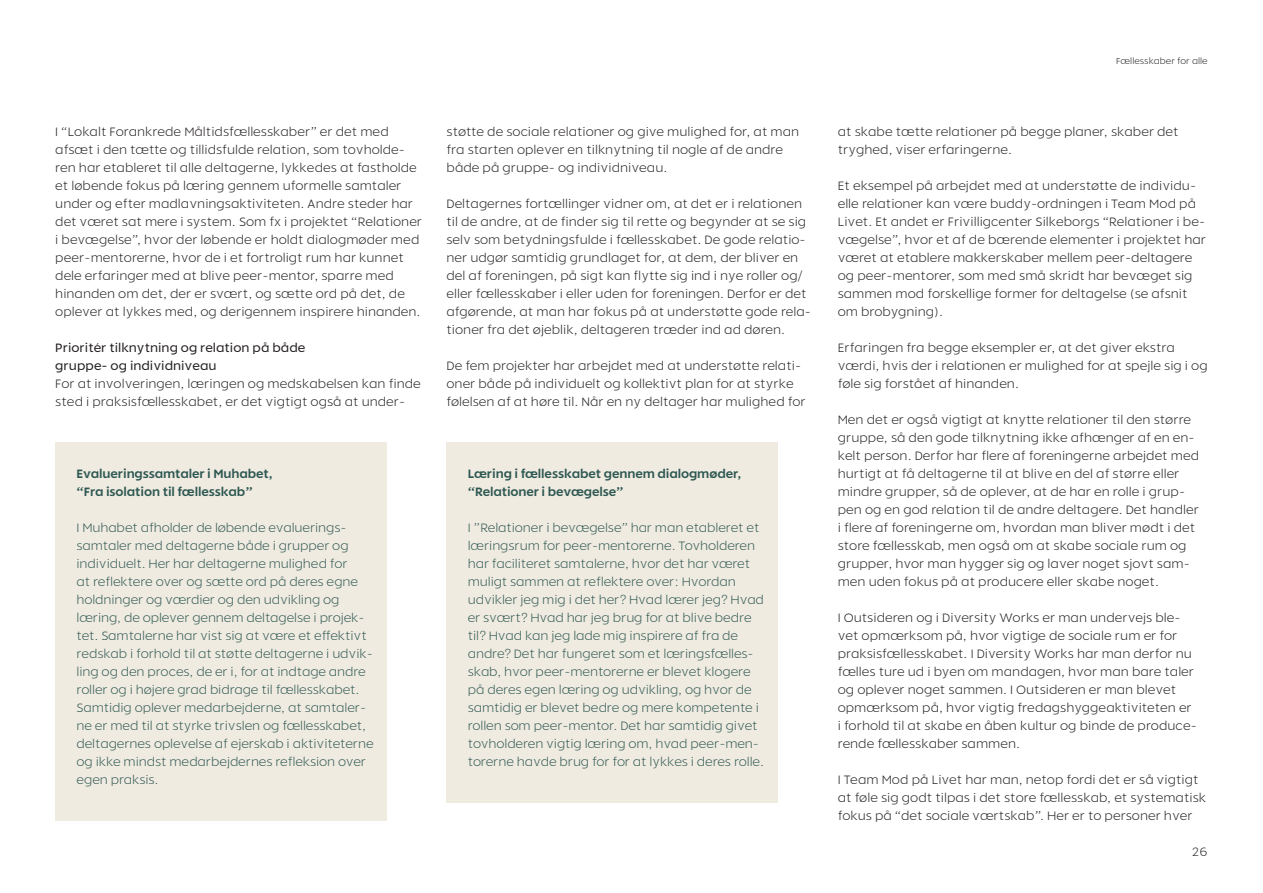
<style>
.page{position:relative;width:1263px;height:893px;background:#fff}
.page>*{position:absolute;margin:0;border:0;box-sizing:border-box;transform-origin:0 0}
.brødtxt{font:300 12px/18px "Rodia";color:#231f20}
.fremhævet_box{font:300 12px/18px "Rodia";letter-spacing:-.01em;color:#2e5852}
.fremhævet_box-2{font:600 12px/18px "Rodia";letter-spacing:-.01em;color:#2e5852}
.mellemrubrik_lille{font:12px/18px "Rodia";color:#231f20}
.t1{font:300 8.55px "Rodia";color:#231f20}
</style>
<div class="page">
<div style="left:55px;top:442px;width:332px;height:378px;background:#f0ebe1"></div>
<div style="left:446px;top:442px;width:332px;height:360px;background:#f0ebe1"></div>
<p class="brødtxt" style="left:55px;top:123px;width:368px">I “Lokalt Forankrede Måltidsfællesskaber” er det med afsæt i den tætte og tillidsfulde relation, som tovholde&shy;ren har etableret til alle deltagerne, lykkedes at fastholde et løbende fokus på læring gennem uformelle samtaler under og efter madlavningsaktiviteten. Andre steder har det været sat mere i system. Som fx i projektet “Relationer i bevægelse”, hvor der løbende er holdt dialogmøder med peer-mentorerne, hvor de i et fortroligt rum har kunnet dele erfaringer med at blive peer-mentor, sparre med hinanden om det, der er svært, og sætte ord på det, de oplever at lykkes med, og derigennem inspirere hinanden.</p>
<p class="mellemrubrik_lille" style="left:55px;top:339px;width:252px">Prioritér tilknytning og relation på både gruppe- og individniveau</p>
<p class="brødtxt" style="left:55px;top:375px;width:367px">For at involveringen, læringen og medskabelsen kan finde sted i praksisfællesskabet, er det vigtigt også at under-</p>
<p class="fremhævet_box-2" style="left:77px;top:465px;width:198px">Evalueringssamtaler i Muhabet, “Fra isolation til fællesskab”</p>
<p class="fremhævet_box" style="left:77px;top:519px;width:299px">I Muhabet afholder de løbende evaluerings&shy;samtaler med deltagerne både i grupper og individuelt. Her har deltagerne mulighed for<br>at reflektere over og sætte ord på deres egne holdninger og værdier og den udvikling og læring, de oplever gennem deltagelse i projek&shy;tet. Samtalerne har vist sig at være et effektivt redskab i forhold til at støtte deltagerne i udvik&shy;ling og den proces, de er i, for at indtage andre roller og i højere grad bidrage til fællesskabet.<br>Samtidig oplever medarbejderne, at samtaler&shy;ne er med til at styrke trivslen og fællesskabet, deltagernes oplevelse af ejerskab i aktiviteterne og ikke mindst medarbejdernes refleksion over egen praksis.</p>
<p class="brødtxt" style="left:446px;top:123px;width:354px">støtte de sociale relationer og give mulighed for, at man fra starten oplever en tilknytning til nogle af de andre både på gruppe- og individniveau.</p>
<p class="brødtxt" style="left:446px;top:195px;width:366px">Deltagernes fortællinger vidner om, at det er i relationen til de andre, at de finder sig til rette og begynder at se sig selv som betydningsfulde i fællesskabet. De gode relatio&shy;ner udgør samtidig grundlaget for, at dem, der bliver en del af foreningen, på sigt kan flytte sig ind i nye roller og/ eller fællesskaber i eller uden for foreningen. Derfor er det afgørende, at man har fokus på at understøtte gode rela&shy;tioner fra det øjeblik, deltageren træder ind ad døren.</p>
<p class="brødtxt" style="left:446px;top:357px;width:361px">De fem projekter har arbejdet med at understøtte relati&shy;oner både på individuelt og kollektivt plan for at styrke følelsen af at høre til. Når en ny deltager har mulighed for</p>
<p class="fremhævet_box-2" style="left:468px;top:465px;width:275px">Læring i fællesskabet gennem dialogmøder, “Relationer i bevægelse”</p>
<p class="fremhævet_box" style="left:468px;top:519px;width:298px">I ”Relationer i bevægelse” har man etableret et læringsrum for peer-mentorerne. Tovholderen har faciliteret samtalerne, hvor det har været muligt sammen at reflektere over: Hvordan udvikler jeg mig i det her? Hvad lærer jeg? Hvad er svært? Hvad har jeg brug for at blive bedre til? Hvad kan jeg lade mig inspirere af fra de andre? Det har fungeret som et læringsfælles&shy;skab, hvor peer-mentorerne er blevet klogere på deres egen læring og udvikling, og hvor de samtidig er blevet bedre og mere kompetente i rollen som peer-mentor. Det har samtidig givet tovholderen vigtig læring om, hvad peer-men&shy;torerne havde brug for for at lykkes i deres rolle.</p>
<p class="t1" style="left:1116px;top:56px;width:93px">Fællesskaber for alle</p>
<p class="brødtxt" style="left:838px;top:123px;width:342px">at skabe tætte relationer på begge planer, skaber det tryghed, viser erfaringerne.</p>
<p class="brødtxt" style="left:838px;top:177px;width:370px">Et eksempel på arbejdet med at understøtte de individu&shy;elle relationer kan være buddy-ordningen i Team Mod på Livet. Et andet er Frivilligcenter Silkeborgs “Relationer i be&shy;vægelse”, hvor et af de bærende elementer i projektet har været at etablere makkerskaber mellem peer-deltagere og peer-mentorer, som med små skridt har bevæget sig sammen mod forskellige former for deltagelse (se afsnit om brobygning).</p>
<p class="brødtxt" style="left:838px;top:339px;width:371px">Erfaringen fra begge eksempler er, at det giver ekstra værdi, hvis der i relationen er mulighed for at spejle sig i og føle sig forstået af hinanden.</p>
<p class="brødtxt" style="left:838px;top:411px;width:363px">Men det er også vigtigt at knytte relationer til den større gruppe, så den gode tilknytning ikke afhænger af en en&shy;kelt person. Derfor har flere af foreningerne arbejdet med hurtigt at få deltagerne til at blive en del af større eller mindre grupper, så de oplever, at de har en rolle i grup&shy;pen og en god relation til de andre deltagere. Det handler i flere af foreningerne om, hvordan man bliver mødt i det store fællesskab, men også om at skabe sociale rum og grupper, hvor man hygger sig og laver noget sjovt sam&shy;men uden fokus på at producere eller skabe noget.</p>
<p class="brødtxt" style="left:838px;top:609px;width:361px">I Outsideren og i Diversity Works er man undervejs ble&shy;vet opmærksom på, hvor vigtige de sociale rum er for praksisfællesskabet. I Diversity Works har man derfor nu fælles ture ud i byen om mandagen, hvor man bare taler og oplever noget sammen. I Outsideren er man blevet opmærksom på, hvor vigtig fredagshyggeaktiviteten er i forhold til at skabe en åben kultur og binde de produce&shy;rende fællesskaber sammen.</p>
<p class="brødtxt" style="left:838px;top:771px;width:370px">I Team Mod på Livet har man, netop fordi det er så vigtigt at føle sig godt tilpas i det store fællesskab, et systematisk fokus på “det sociale værtskab”. Her er to personer hver</p>
<p class="brødtxt" style="left:1192px;top:843px;width:17px">26</p>
</div>
